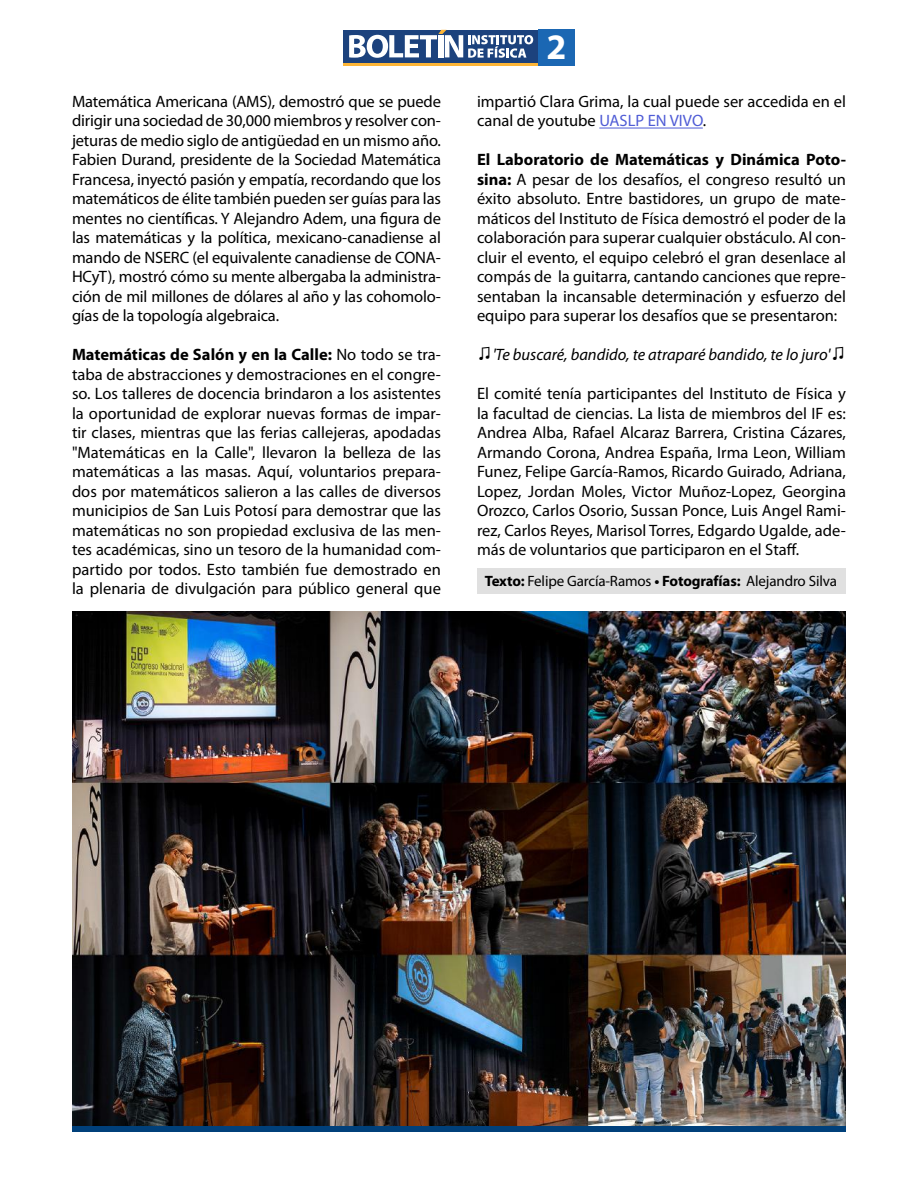
<style>
.page{position:relative;width:918px;height:1188px;background:#fff}
.page>*{position:absolute;margin:0;border:0;box-sizing:border-box;transform-origin:0 0}
.t1{font:700 36px "Myriad Pro";color:#fff}
.t2{font:16.5px/19.5px "Myriad Pro";color:#000;text-align:justify}
.t3{font:italic 16.5px "Myriad Pro";color:#000}
.t4{font:15px "Myriad Pro";letter-spacing:-.01em;color:#000}
.s1{font-weight:700}
.s2{color:#4f5cd6}
.s3{font-family:"Musicelements";font-style:normal}
</style>
<div class="page">
<hr style="left:344px;top:63px;width:194px;height:3px;background:#fdb536">
<div style="left:344px;top:30px;width:194px;height:33px;background:#1c427d"></div>
<svg style="left:349px;top:30px;width:184px;height:28px"></svg>
<div style="left:538px;top:30px;width:36px;height:36px;background:#1b67b3"></div>
<img style="left:72px;top:611px;width:774px;height:515px">
<div style="left:72px;top:1126px;width:774px;height:6px;background:#00407a"></div>
<hr style="left:599px;top:128px;width:104px;height:1px;background:#4f5cd6">
<div style="left:477px;top:568px;width:369px;height:26px;background:#e0e0e0"></div>
<p class="t2" style="left:72px;top:92px;width:371px">Matemática Americana (AMS), demostró que se puede dirigir una sociedad de 30,000 miembros y resolver con&shy;jeturas de medio siglo de antigüedad en un mismo año.<br>Fabien Durand, presidente de la Sociedad Matemática Francesa, inyectó pasión y empatía, recordando que los matemáticos de élite también pueden ser guías para las mentes no científicas. Y Alejandro Adem, una figura de las matemáticas y la política, mexicano-canadiense al mando de NSERC (el equivalente canadiense de CONA-HCyT), mostró cómo su mente albergaba la administra&shy;ción de mil millones de dólares al año y las cohomolo&shy;gías de la topología algebraica.</p>
<p class="t2" style="left:72px;top:345px;width:371px"><span class="s1">Matemáticas de Salón y en la Calle:</span> No todo se tra&shy;taba de abstracciones y demostraciones en el congre&shy;so. Los talleres de docencia brindaron a los asistentes la oportunidad de explorar nuevas formas de impar&shy;tir clases, mientras que las ferias callejeras, apodadas "Matemáticas en la Calle", llevaron la belleza de las matemáticas a las masas. Aquí, voluntarios prepara&shy;dos por matemáticos salieron a las calles de diversos municipios de San Luis Potosí para demostrar que las matemáticas no son propiedad exclusiva de las men&shy;tes académicas, sino un tesoro de la humanidad com&shy;partido por todos. Esto también fue demostrado en la plenaria de divulgación para público general que</p>
<h1 class="t1" style="left:547px;top:26px;width:21px">2</h1>
<p class="t2" style="left:477px;top:92px;width:371px">impartió Clara Grima, la cual puede ser accedida en el canal de youtube <span class="s2">UASLP EN VIVO</span>.</p>
<p class="t2" style="left:477px;top:150px;width:371px"><span class="s1">El Laboratorio de Matemáticas y Dinámica Poto&shy;sina:</span> A pesar de los desafíos, el congreso resultó un éxito absoluto. Entre bastidores, un grupo de mate&shy;máticos del Instituto de Física demostró el poder de la colaboración para superar cualquier obstáculo. Al con&shy;cluir el evento, el equipo celebró el gran desenlace al compás de la guitarra, cantando canciones que repre&shy;sentaban la incansable determinación y esfuerzo del equipo para superar los desafíos que se presentaron:</p>
<p class="t3" style="left:479px;top:346px;width:366px"><span class="s3">r</span> 'Te buscaré, bandido, te atraparé bandido, te lo juro' <span class="s3">r</span></p>
<p class="t2" style="left:477px;top:384px;width:371px">El comité tenía participantes del Instituto de Física y la facultad de ciencias. La lista de miembros del IF es:<br>Andrea Alba, Rafael Alcaraz Barrera, Cristina Cázares, Armando Corona, Andrea España, Irma Leon, William Funez, Felipe García-Ramos, Ricardo Guirado, Adriana, Lopez, Jordan Moles, Victor Muñoz-Lopez, Georgina Orozco, Carlos Osorio, Sussan Ponce, Luis Angel Rami&shy;rez, Carlos Reyes, Marisol Torres, Edgardo Ugalde, ade&shy;más de voluntarios que participaron en el Staff.</p>
<p class="t4" style="left:485px;top:573px;width:354px"><span class="s1">Texto:</span> Felipe García-Ramos <span class="s1">• Fotografías:</span> Alejandro Silva</p>
</div>
